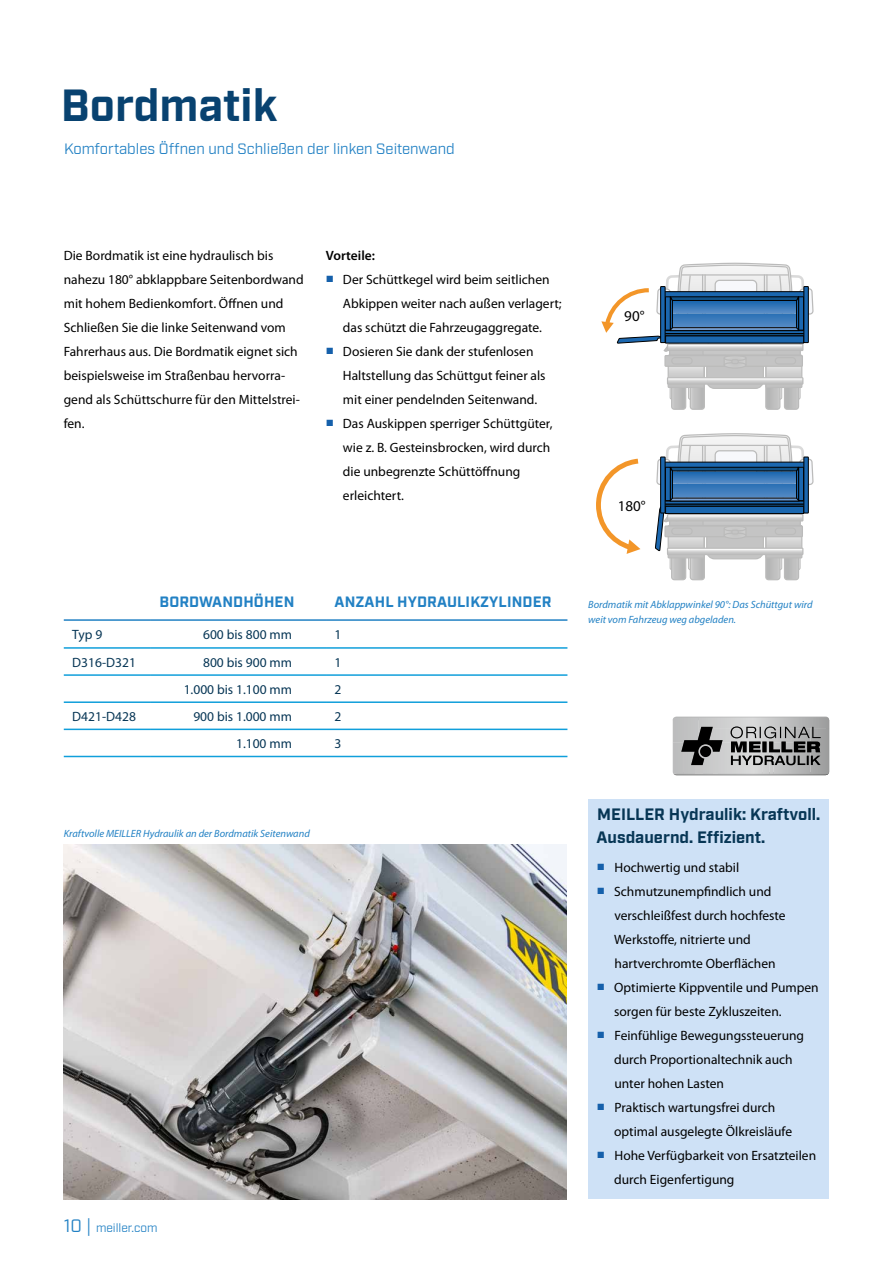
<style>
.page{position:relative;width:893px;height:1263px;background:#fff}
.page>*{position:absolute;margin:0;border:0;box-sizing:border-box;transform-origin:0 0}
.t1{font:700 45px "Industry";color:#084270}
.t2{font:700 16.5px/22.5px "Industry";color:#073655}
.t3{font:15px "Industry";color:#2281c4}
.t4{font:700 15px "Industry";letter-spacing:.01em;color:#2281c4}
.t5{font:15px "Myriad Pro";color:#000}
.t6{font:13.5px/24px "Myriad Pro";color:#000}
.t7{font:13.5px "Myriad Pro";color:#073655}
.t8{font:600 13.5px "Myriad Pro";color:#000}
.t9{font:12px "Industry";color:#2281c4}
.t10{font:italic 10.5px/15px "Myriad Pro";color:#2281c4}
.s1{font-family:"Arial";color:#1560ab}
.s2{font-size:18px}
</style>
<div class="page">
<img style="left:723px;top:774px;width:105px;height:1px">
<img style="left:673px;top:717px;width:26px;height:10px">
<img style="left:773px;top:765px;width:38px;height:9px">
<img style="left:769px;top:765px;width:4px;height:9px">
<svg style="left:730px;top:726px;width:91px;height:39px;background:#7d7e7e"></svg>
<svg style="left:673px;top:727px;width:50px;height:48px;background:#8d8d8d"></svg>
<div style="left:700px;top:746px;width:11px;height:11px;background:#000;border-radius:50%"></div>
<div style="left:588px;top:799px;width:241px;height:400px;background:#cee1f6"></div>
<img style="left:64px;top:844px;width:503px;height:355px">
<div style="left:784px;top:364px;width:15px;height:46px;border:1px solid #1d1d1b;border-radius:3px"></div>
<div style="left:765px;top:364px;width:15px;height:46px;border:1px solid #1d1d1b;border-radius:3px"></div>
<div style="left:671px;top:364px;width:15px;height:46px;border:1px solid #1d1d1b;border-radius:3px"></div>
<div style="left:690px;top:364px;width:15px;height:46px;border:1px solid #1d1d1b;border-radius:3px"></div>
<svg style="left:596px;top:458px;width:45px;height:96px"></svg>
<svg style="left:601px;top:263px;width:212px;height:146px"></svg>
<hr style="left:804px;top:287px;width:4px;height:56px;background:#1b67af">
<div style="left:803px;top:286px;width:6px;height:57px;border:1px solid #000"></div>
<hr style="left:661px;top:287px;width:4px;height:56px;background:#1b67af">
<div style="left:660px;top:286px;width:5px;height:57px;border:1px solid #000"></div>
<svg style="left:655px;top:433px;width:158px;height:147px"></svg>
<hr style="left:804px;top:457px;width:4px;height:56px;background:#1b67af">
<div style="left:803px;top:457px;width:6px;height:56px;border:1px solid #000"></div>
<hr style="left:661px;top:457px;width:4px;height:56px;background:#1b67af">
<div style="left:660px;top:457px;width:5px;height:56px;border:1px solid #000"></div>
<hr style="left:64px;top:619px;width:87px;height:2px;background:#2281c4">
<hr style="left:151px;top:619px;width:175px;height:2px;background:#2281c4">
<hr style="left:326px;top:619px;width:241px;height:2px;background:#2281c4">
<hr style="left:64px;top:647px;width:87px;height:2px;background:#109fdb">
<hr style="left:151px;top:647px;width:175px;height:2px;background:#109fdb">
<hr style="left:326px;top:647px;width:241px;height:2px;background:#109fdb">
<hr style="left:64px;top:674px;width:87px;height:2px;background:#109fdb">
<hr style="left:151px;top:674px;width:175px;height:2px;background:#109fdb">
<hr style="left:326px;top:674px;width:241px;height:2px;background:#109fdb">
<hr style="left:64px;top:701px;width:87px;height:2px;background:#109fdb">
<hr style="left:151px;top:701px;width:175px;height:2px;background:#109fdb">
<hr style="left:326px;top:701px;width:241px;height:2px;background:#109fdb">
<hr style="left:64px;top:729px;width:87px;height:1px;background:#109fdb">
<hr style="left:151px;top:729px;width:175px;height:1px;background:#109fdb">
<hr style="left:326px;top:729px;width:241px;height:1px;background:#109fdb">
<hr style="left:64px;top:756px;width:87px;height:1px;background:#109fdb">
<hr style="left:151px;top:756px;width:175px;height:1px;background:#109fdb">
<hr style="left:326px;top:756px;width:241px;height:1px;background:#109fdb">
<h1 class="t1" style="left:61px;top:78px;width:218px">Bordmatik</h1>
<p class="t3" style="left:64px;top:140px;width:392px">Komfortables Öffnen und Schließen der linken Seitenwand</p>
<p class="t6" style="left:64px;top:243px;width:241px">Die Bordmatik ist eine hydraulisch bis nahezu 180° abklappbare Seitenbordwand mit hohem Bedienkomfort. Öffnen und Schließen Sie die linke Seitenwand vom Fahrerhaus aus. Die Bordmatik eignet sich beispielsweise im Straßenbau hervorra&shy;gend als Schüttschurre für den Mittelstrei&shy;fen.</p>
<p class="t8" style="left:326px;top:246px;width:51px">Vorteile:</p>
<p class="t6" style="left:343px;top:267px;width:220px;text-indent:-17px"><span class="s1">■</span> Der Schüttkegel wird beim seitlichen<br>Abkippen weiter nach außen verlagert; das schützt die Fahrzeugaggregate.</p>
<p class="t6" style="left:343px;top:339px;width:204px;text-indent:-17px"><span class="s1">■</span> Dosieren Sie dank der stufenlosen<br>Haltstellung das Schüttgut feiner als mit einer pendelnden Seitenwand.</p>
<p class="t6" style="left:343px;top:411px;width:211px;text-indent:-17px"><span class="s1">■</span> Das Auskippen sperriger Schüttgüter, wie z. B. Gesteinsbrocken, wird durch die unbegrenzte Schüttöffnung erleichtert.</p>
<p class="t5" style="left:624px;top:306px;width:22px">90°</p>
<p class="t5" style="left:618px;top:496px;width:29px">180°</p>
<p class="t4" style="left:160px;top:593px;width:136px">BORDWANDHÖHEN</p>
<p class="t4" style="left:335px;top:593px;width:219px">ANZAHL HYDRAULIKZYLINDER</p>
<p class="t7" style="left:72px;top:627px;width:31px">Typ 9</p>
<p class="t7" style="left:203px;top:627px;width:90px">600 bis 800 mm</p>
<p class="t7" style="left:334px;top:627px;width:8px">1</p>
<p class="t7" style="left:72px;top:654px;width:65px">D316-D321</p>
<p class="t7" style="left:203px;top:654px;width:90px">800 bis 900 mm</p>
<p class="t7" style="left:334px;top:654px;width:8px">1</p>
<p class="t7" style="left:184px;top:681px;width:110px">1.000 bis 1.100 mm</p>
<p class="t7" style="left:334px;top:681px;width:8px">2</p>
<p class="t7" style="left:72px;top:708px;width:65px">D421-D428</p>
<p class="t7" style="left:193px;top:708px;width:100px">900 bis 1.000 mm</p>
<p class="t7" style="left:334px;top:708px;width:8px">2</p>
<p class="t7" style="left:236px;top:735px;width:57px">1.100 mm</p>
<p class="t7" style="left:334px;top:735px;width:8px">3</p>
<p class="t10" style="left:64px;top:826px;width:248px">Kraftvolle MEILLER Hydraulik an der Bordmatik Seitenwand</p>
<p class="t9" style="left:64px;top:1220px;width:95px"><span class="s2">10 |</span> meiller.com</p>
<p class="t10" style="left:588px;top:597px;width:226px">Bordmatik mit Abklappwinkel 90°: Das Schüttgut wird weit vom Fahrzeug weg abgeladen.</p>
<p class="t2" style="left:597px;top:804px;width:225px">MEILLER Hydraulik: Kraftvoll.<br>Ausdauernd. Effizient.</p>
<p class="t6" style="left:597px;top:855px;width:144px"><span class="s1">■</span> Hochwertig und stabil</p>
<p class="t6" style="left:614px;top:879px;width:173px;text-indent:-18px"><span class="s1">■</span> Schmutzunempfindlich und verschleißfest durch hochfeste<br>Werkstoffe, nitrierte und hartverchromte Oberflächen</p>
<p class="t6" style="left:614px;top:975px;width:206px;text-indent:-17px"><span class="s1">■</span> Optimierte Kippventile und Pumpen sorgen für beste Zykluszeiten.</p>
<p class="t6" style="left:614px;top:1023px;width:191px;text-indent:-17px"><span class="s1">■</span> Feinfühlige Bewegungssteuerung durch Proportionaltechnik auch unter hohen Lasten</p>
<p class="t6" style="left:614px;top:1095px;width:179px;text-indent:-17px"><span class="s1">■</span> Praktisch wartungsfrei durch optimal ausgelegte Ölkreisläufe</p>
<p class="t6" style="left:614px;top:1143px;width:203px;text-indent:-17px"><span class="s1">■</span> Hohe Verfügbarkeit von Ersatzteilen durch Eigenfertigung</p>
</div>
